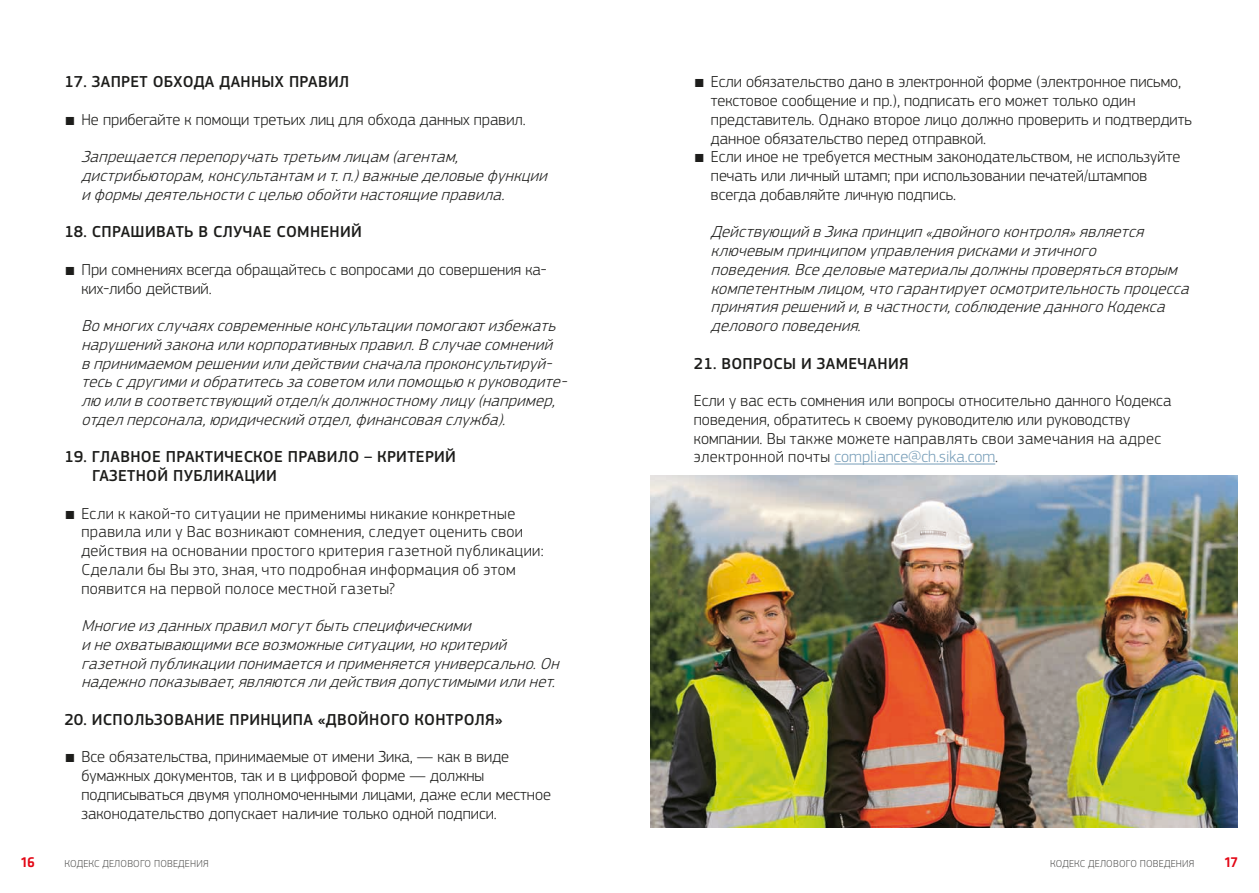
<style>
.page{position:relative;width:1259px;height:893px;background:#fff}
.page>*{position:absolute;margin:0;border:0;box-sizing:border-box;transform-origin:0 0}
.t1{font:italic 300 16.5px/18.8px "PF Square Sans Pro";color:#1d1d1b}
.SI_Klavica_List_01{font:300 16.5px/18.8px "PF Square Sans Pro";color:#1d1d1b}
.SI_Klavica_List_01-2{font:300 16.5px/18.8px "PF Square Sans Pro";letter-spacing:.025em;color:#1d1d1b}
.Sub-chapter{font:500 16.5px/18.8px "PF Square Sans Pro";letter-spacing:.02em;color:#1d1d1b}
.t2{font:500 15px "Klavika";color:#e30614}
.t3{font:300 10.5px "PF Square Sans Pro";letter-spacing:.02em;color:#575756}
.s1{font-family:"Klavika"}
.s2{color:#769db8}
</style>
<div class="page">
<img style="left:651px;top:476px;width:586px;height:351px">
<hr style="left:834px;top:464px;width:161px;height:1px;background:#769db8">
<p class="Sub-chapter" style="left:64px;top:73px;width:286px">17. ЗАПРЕТ ОБХОДА ДАННЫХ ПРАВИЛ</p>
<p class="SI_Klavica_List_01" style="left:64px;top:110px;width:463px"><span class="s1">́</span> Не прибегайте к помощи третьих лиц для обхода данных правил.</p>
<p class="t1" style="left:81px;top:147px;width:472px">Запрещаетсяперепоручатьтретьим лицам (агентам, дистрибьюторам,консультантам и т. п.)важныеделовыефункции и формы деятельностис целью обойтинастоящиеправила.</p>
<p class="Sub-chapter" style="left:64px;top:223px;width:299px">18. СПРАШИВАТЬ В СЛУЧАЕ СОМНЕНИЙ</p>
<p class="SI_Klavica_List_01" style="left:81px;top:260px;width:467px;text-indent:-17px"><span class="s1">́</span> При сомнениях всегда обращайтесь с вопросами до совершения ка&shy;ких-либо действий.</p>
<p class="t1" style="left:81px;top:316px;width:491px">Во многихслучаяхсовременныеконсультациипомогаютизбежать нарушенийзаконаиликорпоративныхправил.В случаесомнений в принимаемом решенииилидействиисначалапроконсультируй&shy;тесьс другимии обратитесьза советом илипомощью к руководите&shy;лю илив соответствующийотдел/к должностномулицу(например, отделперсонала,юридическийотдел,финансоваяслужба).</p>
<p class="Sub-chapter" style="left:92px;top:448px;width:365px;text-indent:-28px">19. ГЛАВНОЕ ПРАКТИЧЕСКОЕ ПРАВИЛО – КРИТЕРИЙ<br>ГАЗЕТНОЙ ПУБЛИКАЦИИ</p>
<p class="SI_Klavica_List_01-2" style="left:81px;top:504px;width:464px;text-indent:-17px"><span class="s1">́</span> Если к какой-то ситуации не применимы никакие конкретные правила или у Вас возникают сомнения, следует оценить свои действия на основании простого критерия газетной публикации:<br>Сделали бы Вы это, зная, что подробная информация об этом появится на первой полосе местной газеты?</p>
<p class="t1" style="left:81px;top:616px;width:484px">Многиеиз данныхправилмогутбытьспецифическими<br>и не охватывающимивсевозможныеситуации,нокритерий газетнойпубликациипонимаетсяи применяетсяуниверсально.Он надежнопоказывает,являютсялидействиядопустимымиилинет.</p>
<p class="Sub-chapter" style="left:64px;top:710px;width:440px">20. ИСПОЛЬЗОВАНИЕ ПРИНЦИПА «ДВОЙНОГО КОНТРОЛЯ»</p>
<p class="SI_Klavica_List_01" style="left:81px;top:747px;width:471px;text-indent:-17px"><span class="s1">́</span> Все обязательства, принимаемые от имени Зика, — как в виде бумажных документов, так и в цифровой форме — должны подписываться двумя уполномоченными лицами, даже если местное законодательство допускает наличие только одной подписи.</p>
<p class="SI_Klavica_List_01" style="left:711px;top:72px;width:482px;text-indent:-17px"><span class="s1">́</span> Если обязательство дано в электронной форме (электронное письмо, текстовое сообщение и пр.), подписать его может только один представитель. Однако второе лицо должно проверить и подтвердить данное обязательство перед отправкой.</p>
<p class="SI_Klavica_List_01" style="left:711px;top:147px;width:471px;text-indent:-17px"><span class="s1">́</span> Если иное не требуется местным законодательством, не используйте печать или личный штамп; при использовании печатей/штампов всегда добавляйте личную подпись.</p>
<p class="t1" style="left:711px;top:222px;width:484px">Действующийв Зикапринцип«двойногоконтроля»является ключевым принципом управлениярискамии этичного поведения.Вседеловыематериалы должны проверятьсявторым компетентным лицом,чтогарантируетосмотрительностьпроцесса принятиярешенийи,вчастности,соблюдениеданногоКодекса деловогоповедения.</p>
<p class="Sub-chapter" style="left:694px;top:354px;width:216px">21. ВОПРОСЫ И ЗАМЕЧАНИЯ</p>
<p class="SI_Klavica_List_01" style="left:694px;top:391px;width:479px">Если у вас есть сомнения или вопросы относительно данного Кодекса поведения, обратитесь к своему руководителю или руководству компании. Вы также можете направлять свои замечания на адрес электронной почты <span class="s2">compliance@ch.sika.com</span>.</p>
<p class="t2" style="left:21px;top:852px;width:15px">16</p>
<p class="t3" style="left:64px;top:857px;width:146px">КОДЕКС ДЕЛОВОГО ПОВЕДЕНИЯ</p>
<p class="t3" style="left:1050px;top:857px;width:146px">КОДЕКС ДЕЛОВОГО ПОВЕДЕНИЯ</p>
<p class="t2" style="left:1224px;top:852px;width:14px">17</p>
</div>
